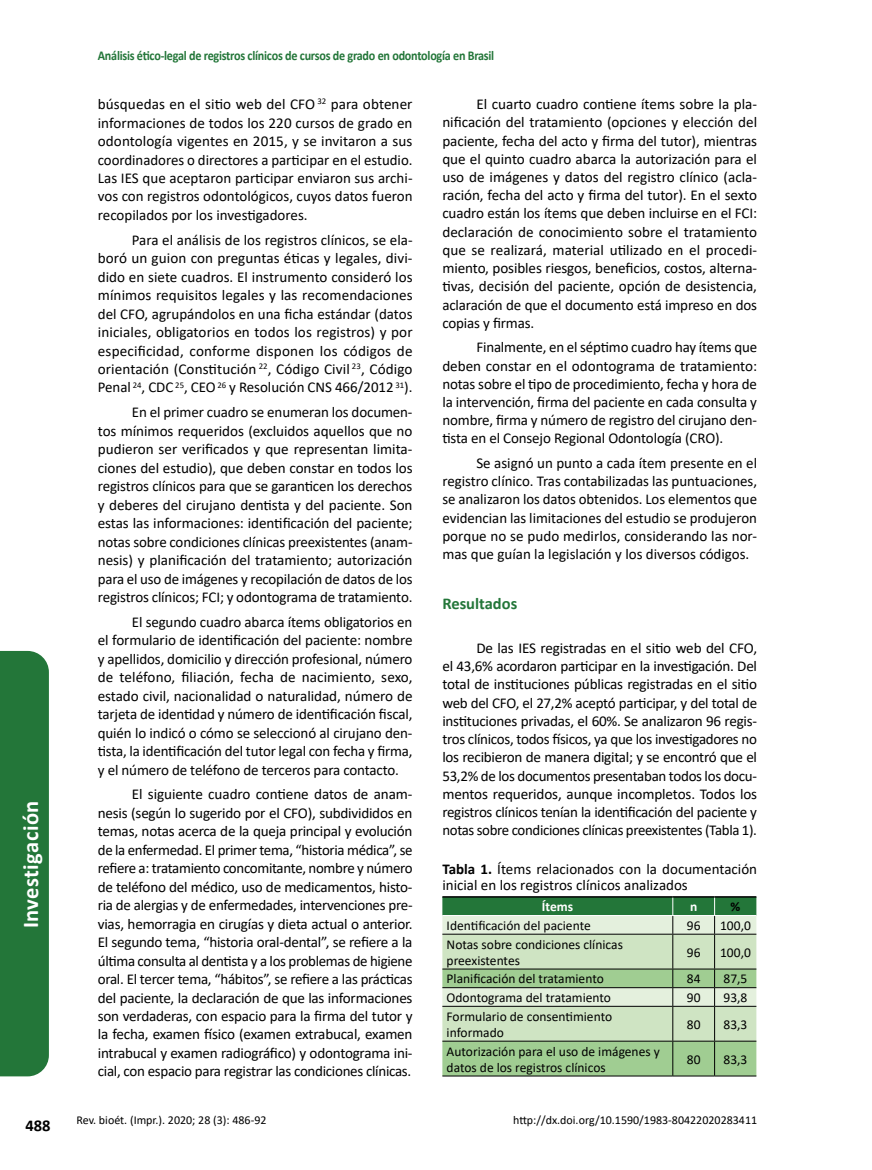
<style>
.page{position:relative;width:872px;height:1170px;background:#fff}
.page>*{position:absolute;margin:0;border:0;box-sizing:border-box;transform-origin:0 0}
.t1{font:700 22.5px "Calibri";letter-spacing:.02em;color:#fff}
.t2{font:700 16.5px "Calibri";color:#237639}
.t3{font:700 16.5px "Calibri";color:#000}
.t4{font:15px/18.5px "Calibri";letter-spacing:-.01em;color:#000;text-align:justify}
.t5{font:13.5px/16.2px "Calibri";color:#000}
.t6{font:700 13.5px "Calibri";letter-spacing:-.02em;color:#237639;scale:.9 1}
.t7{font:700 13.5px "Calibri";color:#fff}
.t8{font:700 13.5px "Calibri";color:#000}
.t9{font:12px "Calibri";color:#000}
.s1{font-weight:700}
</style>
<div class="page">
<hr style="left:442px;top:1075px;width:231px;height:1px;background:#000">
<hr style="left:673px;top:1075px;width:41px;height:1px;background:#000">
<hr style="left:714px;top:1075px;width:42px;height:1px;background:#000">
<svg style="left:442px;top:896px;width:314px;height:179px;background:#accba4"></svg>
<div style="left:0;top:651px;width:49px;height:425px;background:#237639"></div>
<h1 class="t1" style="left:15px;top:928px;width:129px;rotate:-90deg">Investigación</h1>
<p class="t6" style="left:98px;top:46px;width:442px">Análisis ético-legal de registros clínicos de cursos de grado en odontología en Brasil</p>
<p class="t4" style="left:98px;top:94px;width:316px">búsquedas en el sitio web del CFO <sup>32</sup> para obtener informaciones de todos los 220 cursos de grado en odontología vigentes en 2015, y se invitaron a sus coordinadores o directores a participar en el estudio.<br>Las IES que aceptaron participar enviaron sus archi&shy;vos con registros odontológicos, cuyos datos fueron recopilados por los investigadores.</p>
<p class="t4" style="left:98px;top:230px;width:316px;text-indent:34px">Para el análisis de los registros clínicos, se ela&shy;boró un guion con preguntas éticas y legales, divi&shy;dido en siete cuadros. El instrumento consideró los mínimos requisitos legales y las recomendaciones del CFO, agrupándolos en una ficha estándar (datos iniciales, obligatorios en todos los registros) y por especificidad, conforme disponen los códigos de orientación (Constitución <sup>22</sup>, Código Civil <sup>23</sup>, Código Penal <sup>24</sup>, CDC <sup>25</sup>, CEO <sup>26</sup> y Resolución CNS 466/2012 <sup>31</sup>).</p>
<p class="t4" style="left:98px;top:402px;width:316px;text-indent:34px">En el primer cuadro se enumeran los documen&shy;tos mínimos requeridos (excluidos aquellos que no pudieron ser verificados y que representan limita&shy;ciones del estudio), que deben constar en todos los registros clínicos para que se garanticen los derechos y deberes del cirujano dentista y del paciente. Son estas las informaciones: identificación del paciente; notas sobre condiciones clínicas preexistentes (anam&shy;nesis) y planificación del tratamiento; autorización para el uso de imágenes y recopilación de datos de los registros clínicos; FCI; y odontograma de tratamiento.</p>
<p class="t4" style="left:98px;top:612px;width:316px;text-indent:34px">El segundo cuadro abarca ítems obligatorios en el formulario de identificación del paciente: nombre y apellidos, domicilio y dirección profesional, número de teléfono, filiación, fecha de nacimiento, sexo, estado civil, nacionalidad o naturalidad, número de tarjeta de identidad y número de identificación fiscal, quién lo indicó o cómo se seleccionó al cirujano den&shy;tista, la identificación del tutor legal con fecha y firma, y el número de teléfono de terceros para contacto.</p>
<p class="t4" style="left:98px;top:784px;width:316px;text-indent:34px">El siguiente cuadro contiene datos de anam&shy;nesis (según lo sugerido por el CFO), subdivididos en temas, notas acerca de la queja principal y evolución de la enfermedad. El primer tema, “historia médica”, se refiere a: tratamiento concomitante, nombre y número de teléfono del médico, uso de medicamentos, histo&shy;ria de alergias y de enfermedades, intervenciones pre&shy;vias, hemorragia en cirugías y dieta actual o anterior.<br>El segundo tema, “historia oral-dental”, se refiere a la última consulta al dentista y a los problemas de higiene oral. El tercer tema, “hábitos”, se refiere a las prácticas del paciente, la declaración de que las informaciones son verdaderas, con espacio para la firma del tutor y la fecha, examen físico (examen extrabucal, examen intrabucal y examen radiográfico) y odontograma ini&shy;cial, con espacio para registrar las condiciones clínicas.</p>
<p class="t4" style="left:442px;top:95px;width:316px;text-indent:34px">El cuarto cuadro contiene ítems sobre la pla&shy;nificación del tratamiento (opciones y elección del paciente, fecha del acto y firma del tutor), mientras que el quinto cuadro abarca la autorización para el uso de imágenes y datos del registro clínico (acla&shy;ración, fecha del acto y firma del tutor). En el sexto cuadro están los ítems que deben incluirse en el FCI: declaración de conocimiento sobre el tratamiento que se realizará, material utilizado en el procedi&shy;miento, posibles riesgos, beneficios, costos, alterna&shy;tivas, decisión del paciente, opción de desistencia, aclaración de que el documento está impreso en dos copias y firmas.</p>
<p class="t4" style="left:442px;top:338px;width:316px;text-indent:34px">Finalmente, en el séptimo cuadro hay ítems que deben constar en el odontograma de tratamiento: notas sobre el tipo de procedimiento, fecha y hora de la intervención, firma del paciente en cada consulta y nombre, firma y número de registro del cirujano den&shy;tista en el Consejo Regional Odontología (CRO).</p>
<p class="t4" style="left:442px;top:453px;width:316px;text-indent:34px">Se asignó un punto a cada ítem presente en el registro clínico. Tras contabilizadas las puntuaciones, se analizaron los datos obtenidos. Los elementos que evidencian las limitaciones del estudio se produjeron porque no se pudo medirlos, considerando las nor&shy;mas que guían la legislación y los diversos códigos.</p>
<p class="t2" style="left:442px;top:592px;width:76px">Resultados</p>
<p class="t4" style="left:442px;top:638px;width:316px;text-indent:34px">De las IES registradas en el sitio web del CFO, el 43,6% acordaron participar en la investigación. Del total de instituciones públicas registradas en el sitio web del CFO, el 27,2% aceptó participar, y del total de instituciones privadas, el 60%. Se analizaron 96 regis&shy;tros clínicos, todos físicos, ya que los investigadores no los recibieron de manera digital; y se encontró que el 53,2% de los documentos presentaban todos los docu&shy;mentos requeridos, aunque incompletos. Todos los registros clínicos tenían la identificación del paciente y notas sobre condiciones clínicas preexistentes (Tabla 1).</p>
<p class="t4" style="left:442px;top:861px;width:316px;line-height:15.5px"><span class="s1">Tabla 1.</span> Ítems relacionados con la documentación inicial en los registros clínicos analizados</p>
<p class="t7" style="left:542px;top:897px;width:33px">Ítems</p>
<p class="t7" style="left:690px;top:897px;width:9px">n</p>
<p class="t8" style="left:730px;top:897px;width:11px">%</p>
<p class="t5" style="left:446px;top:916px;width:146px">Identificación del paciente</p>
<p class="t5" style="left:687px;top:916px;width:15px">96</p>
<p class="t5" style="left:720px;top:916px;width:32px">100,0</p>
<p class="t5" style="left:446px;top:935px;width:178px">Notas sobre condiciones clínicas preexistentes</p>
<p class="t5" style="left:687px;top:943px;width:15px">96</p>
<p class="t5" style="left:720px;top:943px;width:32px">100,0</p>
<p class="t5" style="left:446px;top:970px;width:159px">Planificación del tratamiento</p>
<p class="t5" style="left:687px;top:970px;width:15px">84</p>
<p class="t5" style="left:723px;top:970px;width:25px">87,5</p>
<p class="t5" style="left:446px;top:989px;width:166px">Odontograma del tratamiento</p>
<p class="t5" style="left:687px;top:989px;width:15px">90</p>
<p class="t5" style="left:723px;top:989px;width:25px">93,8</p>
<p class="t5" style="left:446px;top:1007px;width:167px">Formulario de consentimiento informado</p>
<p class="t5" style="left:687px;top:1015px;width:15px">80</p>
<p class="t5" style="left:723px;top:1015px;width:25px">83,3</p>
<p class="t5" style="left:446px;top:1042px;width:215px">Autorización para el uso de imágenes y datos de los registros clínicos</p>
<p class="t5" style="left:687px;top:1050px;width:15px">80</p>
<p class="t5" style="left:723px;top:1050px;width:25px">83,3</p>
<p class="t3" style="left:26px;top:1113px;width:27px">488</p>
<p class="t9" style="left:77px;top:1111px;width:191px">Rev. bioét. (Impr.). 2020; 28 (3): 486-92</p>
<p class="t9" style="left:513px;top:1111px;width:245px">http://dx.doi.org/10.1590/1983-80422020283411</p>
</div>
